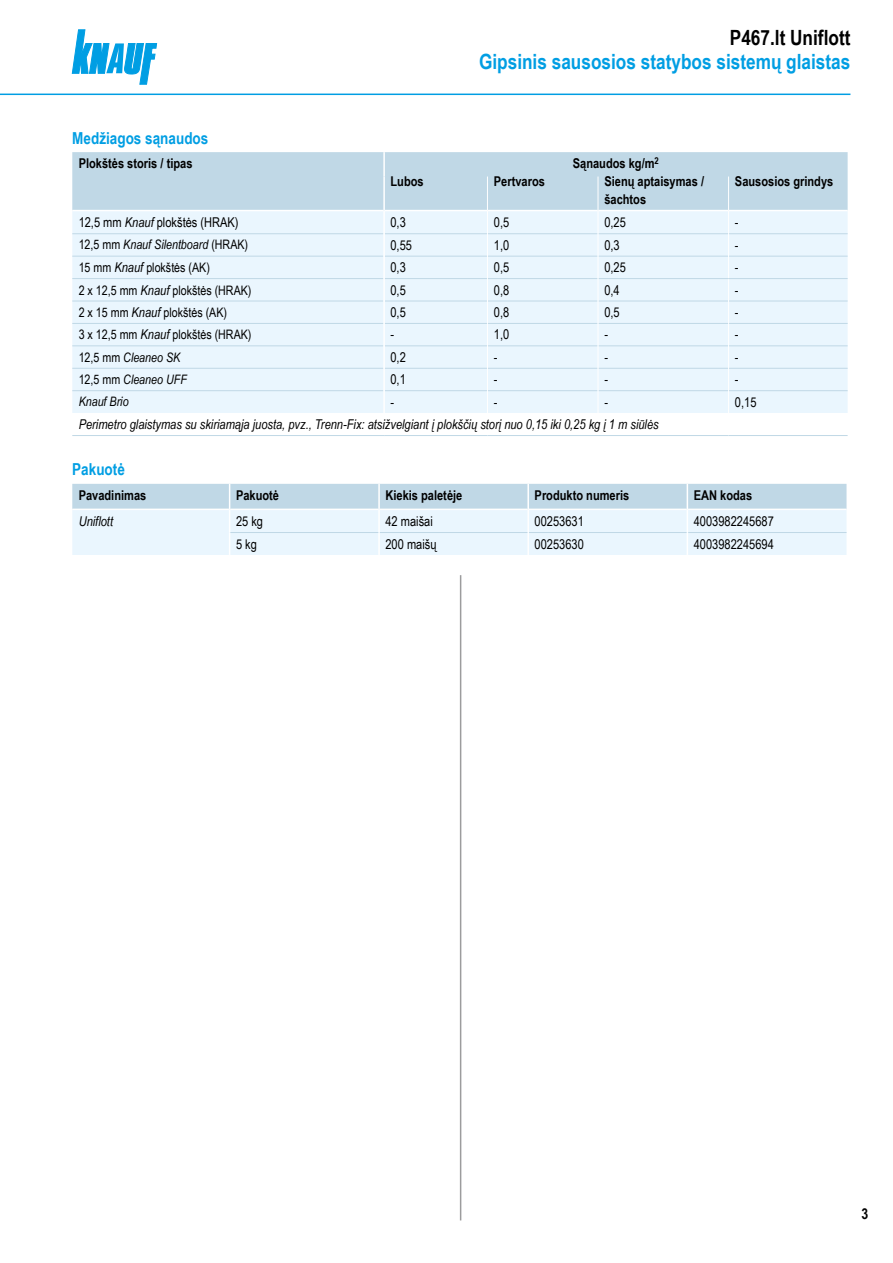
<style>
.page{position:relative;width:893px;height:1263px;background:#fff}
.page>*{position:absolute;margin:0;border:0;box-sizing:border-box;transform-origin:0 0}
.t1{font:700 21px "Arial Narrow";color:#009ee3}
.t2{font:700 21px "Arial Narrow";color:#000}
.t3{font:700 16.5px "Arial Narrow";color:#009ee3}
.t4{font:700 15px "Arial Narrow";color:#000}
.t5{font:13.5px "Arial Narrow";color:#000}
.t6{font:700 13.5px/18px "Arial Narrow";color:#000}
.t7{font:italic 13.5px "Arial Narrow";color:#000}
.t8{font:13.05px "Arial Narrow";color:#000}
.t9{font:italic 13.05px "Arial Narrow";color:#000}
.s1{font-style:italic}
.s2{font-style:normal}
.s3{font-style:italic;font-size:13.5px}
</style>
<div class="page">
<svg style="left:72px;top:30px;width:85px;height:54px"></svg>
<hr style="left:0;top:94px;width:850px;height:1px;background:#009ee3">
<hr style="left:460px;top:575px;width:1px;height:645px;background:#9c9c9d">
<div style="left:72px;top:152px;width:776px;height:58px;background:#c0d8e6"></div>
<div style="left:72px;top:211px;width:776px;height:202px;background:#eaf6fe"></div>
<hr style="left:383px;top:152px;width:2px;height:25px;background:#fff">
<hr style="left:72px;top:435px;width:312px;height:1px;background:#c0d8e6">
<hr style="left:384px;top:435px;width:103px;height:1px;background:#c0d8e6">
<hr style="left:487px;top:435px;width:111px;height:1px;background:#c0d8e6">
<hr style="left:598px;top:435px;width:131px;height:1px;background:#c0d8e6">
<hr style="left:729px;top:435px;width:119px;height:1px;background:#c0d8e6">
<hr style="left:72px;top:233px;width:311px;height:1px;background:#c0d8e6">
<hr style="left:385px;top:233px;width:102px;height:1px;background:#c0d8e6">
<hr style="left:488px;top:233px;width:110px;height:1px;background:#c0d8e6">
<hr style="left:598px;top:233px;width:130px;height:1px;background:#c0d8e6">
<hr style="left:729px;top:233px;width:119px;height:1px;background:#c0d8e6">
<hr style="left:72px;top:256px;width:311px;height:1px;background:#c0d8e6">
<hr style="left:385px;top:256px;width:102px;height:1px;background:#c0d8e6">
<hr style="left:488px;top:256px;width:110px;height:1px;background:#c0d8e6">
<hr style="left:598px;top:256px;width:130px;height:1px;background:#c0d8e6">
<hr style="left:729px;top:256px;width:119px;height:1px;background:#c0d8e6">
<hr style="left:72px;top:301px;width:311px;height:1px;background:#c0d8e6">
<hr style="left:385px;top:301px;width:102px;height:1px;background:#c0d8e6">
<hr style="left:488px;top:301px;width:110px;height:1px;background:#c0d8e6">
<hr style="left:598px;top:301px;width:130px;height:1px;background:#c0d8e6">
<hr style="left:729px;top:301px;width:119px;height:1px;background:#c0d8e6">
<hr style="left:72px;top:323px;width:311px;height:1px;background:#c0d8e6">
<hr style="left:385px;top:323px;width:102px;height:1px;background:#c0d8e6">
<hr style="left:488px;top:323px;width:110px;height:1px;background:#c0d8e6">
<hr style="left:598px;top:323px;width:130px;height:1px;background:#c0d8e6">
<hr style="left:729px;top:323px;width:119px;height:1px;background:#c0d8e6">
<hr style="left:72px;top:345px;width:311px;height:1px;background:#c0d8e6">
<hr style="left:385px;top:345px;width:102px;height:1px;background:#c0d8e6">
<hr style="left:488px;top:345px;width:110px;height:1px;background:#c0d8e6">
<hr style="left:598px;top:345px;width:130px;height:1px;background:#c0d8e6">
<hr style="left:729px;top:345px;width:119px;height:1px;background:#c0d8e6">
<hr style="left:72px;top:368px;width:311px;height:1px;background:#c0d8e6">
<hr style="left:385px;top:368px;width:102px;height:1px;background:#c0d8e6">
<hr style="left:488px;top:368px;width:110px;height:1px;background:#c0d8e6">
<hr style="left:598px;top:368px;width:130px;height:1px;background:#c0d8e6">
<hr style="left:729px;top:368px;width:119px;height:1px;background:#c0d8e6">
<hr style="left:72px;top:390px;width:311px;height:1px;background:#c0d8e6">
<hr style="left:385px;top:390px;width:102px;height:1px;background:#c0d8e6">
<hr style="left:488px;top:390px;width:110px;height:1px;background:#c0d8e6">
<hr style="left:598px;top:390px;width:130px;height:1px;background:#c0d8e6">
<hr style="left:729px;top:390px;width:119px;height:1px;background:#c0d8e6">
<hr style="left:383px;top:177px;width:2px;height:34px;background:#fff">
<hr style="left:487px;top:177px;width:1px;height:34px;background:#fff">
<hr style="left:598px;top:177px;width:1px;height:34px;background:#fff">
<hr style="left:728px;top:177px;width:1px;height:34px;background:#fff">
<svg style="left:728px;top:211px;width:1px;height:202px"></svg>
<hr style="left:72px;top:278px;width:311px;height:1px;background:#c0d8e6">
<hr style="left:385px;top:278px;width:102px;height:1px;background:#c0d8e6">
<hr style="left:488px;top:278px;width:110px;height:1px;background:#c0d8e6">
<hr style="left:598px;top:278px;width:131px;height:1px;background:#c0d8e6">
<hr style="left:729px;top:278px;width:119px;height:1px;background:#c0d8e6">
<svg style="left:598px;top:211px;width:1px;height:202px"></svg>
<svg style="left:487px;top:211px;width:1px;height:202px"></svg>
<hr style="left:383px;top:211px;width:2px;height:23px;background:#fff">
<hr style="left:383px;top:234px;width:2px;height:22px;background:#fff">
<hr style="left:383px;top:256px;width:2px;height:23px;background:#fff">
<hr style="left:383px;top:279px;width:2px;height:22px;background:#fff">
<hr style="left:383px;top:301px;width:2px;height:22px;background:#fff">
<hr style="left:383px;top:323px;width:2px;height:23px;background:#fff">
<hr style="left:383px;top:346px;width:2px;height:22px;background:#fff">
<hr style="left:383px;top:368px;width:2px;height:23px;background:#fff">
<hr style="left:383px;top:391px;width:2px;height:22px;background:#fff">
<svg style="left:72px;top:484px;width:774px;height:71px;background:#dbebf5"></svg>
<h1 class="t2" style="left:730px;top:22px;width:122px">P467.lt Uniflott</h1>
<h1 class="t1" style="left:479px;top:46px;width:373px">Gipsinis sausosios statybos sistemų glaistas</h1>
<p class="t3" style="left:72px;top:125px;width:138px">Medžiagos sąnaudos</p>
<p class="t6" style="left:79px;top:154px;width:115px">Plokštės storis / tipas</p>
<p class="t6" style="left:573px;top:154px;width:88px">Sąnaudos kg/m<sup>2</sup></p>
<p class="t6" style="left:390px;top:172px;width:35px">Lubos</p>
<p class="t6" style="left:494px;top:172px;width:53px">Pertvaros</p>
<p class="t6" style="left:604px;top:172px;width:101px">Sienų aptaisymas / šachtos</p>
<p class="t6" style="left:735px;top:172px;width:100px">Sausosios grindys</p>
<p class="t5" style="left:79px;top:213px;width:161px">12,5 mm <span class="s1">Knauf</span> plokštės (HRAK)</p>
<p class="t5" style="left:390px;top:213px;width:17px">0,3</p>
<p class="t5" style="left:494px;top:213px;width:17px">0,5</p>
<p class="t5" style="left:604px;top:213px;width:23px">0,25</p>
<p class="t5" style="left:735px;top:213px;width:5px">-</p>
<p class="t9" style="left:79px;top:236px;width:171px"><span class="s2">12,5 mm</span> Knauf Silentboard <span class="s2">(HRAK)</span></p>
<p class="t5" style="left:390px;top:235px;width:23px">0,55</p>
<p class="t5" style="left:494px;top:235px;width:17px">1,0</p>
<p class="t5" style="left:604px;top:235px;width:17px">0,3</p>
<p class="t5" style="left:735px;top:235px;width:5px">-</p>
<p class="t8" style="left:79px;top:258px;width:133px">15 mm <span class="s3">Knauf</span> plokštės (AK)</p>
<p class="t5" style="left:390px;top:258px;width:17px">0,3</p>
<p class="t5" style="left:494px;top:258px;width:17px">0,5</p>
<p class="t5" style="left:604px;top:258px;width:23px">0,25</p>
<p class="t5" style="left:735px;top:258px;width:5px">-</p>
<p class="t8" style="left:79px;top:280px;width:174px">2 x 12,5 mm <span class="s3">Knauf</span> plokštės (HRAK)</p>
<p class="t5" style="left:390px;top:280px;width:17px">0,5</p>
<p class="t5" style="left:494px;top:280px;width:17px">0,8</p>
<p class="t5" style="left:604px;top:280px;width:17px">0,4</p>
<p class="t5" style="left:735px;top:280px;width:5px">-</p>
<p class="t8" style="left:79px;top:303px;width:150px">2 x 15 mm <span class="s3">Knauf</span> plokštės (AK)</p>
<p class="t5" style="left:390px;top:302px;width:17px">0,5</p>
<p class="t5" style="left:494px;top:302px;width:17px">0,8</p>
<p class="t5" style="left:604px;top:302px;width:17px">0,5</p>
<p class="t5" style="left:735px;top:302px;width:5px">-</p>
<p class="t8" style="left:79px;top:325px;width:174px">3 x 12,5 mm <span class="s3">Knauf</span> plokštės (HRAK)</p>
<p class="t5" style="left:390px;top:325px;width:5px">-</p>
<p class="t5" style="left:494px;top:325px;width:17px">1,0</p>
<p class="t5" style="left:604px;top:325px;width:5px">-</p>
<p class="t5" style="left:735px;top:325px;width:5px">-</p>
<p class="t9" style="left:79px;top:348px;width:103px"><span class="s2">12,5 mm</span> Cleaneo SK</p>
<p class="t5" style="left:390px;top:347px;width:17px">0,2</p>
<p class="t5" style="left:494px;top:347px;width:5px">-</p>
<p class="t5" style="left:604px;top:347px;width:5px">-</p>
<p class="t5" style="left:735px;top:347px;width:5px">-</p>
<p class="t9" style="left:79px;top:370px;width:110px"><span class="s2">12,5 mm</span> Cleaneo UFF</p>
<p class="t5" style="left:390px;top:370px;width:17px">0,1</p>
<p class="t5" style="left:494px;top:370px;width:5px">-</p>
<p class="t5" style="left:604px;top:370px;width:5px">-</p>
<p class="t5" style="left:735px;top:370px;width:5px">-</p>
<p class="t9" style="left:79px;top:393px;width:51px">Knauf Brio</p>
<p class="t5" style="left:390px;top:392px;width:5px">-</p>
<p class="t5" style="left:494px;top:392px;width:5px">-</p>
<p class="t5" style="left:604px;top:392px;width:5px">-</p>
<p class="t5" style="left:735px;top:392px;width:23px">0,15</p>
<p class="t7" style="left:79px;top:415px;width:582px">Perimetro glaistymas su skiriamąja juosta, pvz., Trenn-Fix: atsižvelgiant į plokščių storį nuo 0,15 iki 0,25 kg į 1 m siūlės</p>
<p class="t3" style="left:72px;top:457px;width:54px">Pakuotė</p>
<p class="t6" style="left:79px;top:485px;width:69px">Pavadinimas</p>
<p class="t6" style="left:236px;top:485px;width:45px">Pakuotė</p>
<p class="t6" style="left:385px;top:485px;width:78px">Kiekis paletėje</p>
<p class="t6" style="left:535px;top:485px;width:96px">Produkto numeris</p>
<p class="t6" style="left:694px;top:485px;width:60px">EAN kodas</p>
<p class="t7" style="left:79px;top:512px;width:36px">Uniflott</p>
<p class="t5" style="left:236px;top:511px;width:29px">25 kg</p>
<p class="t5" style="left:385px;top:511px;width:49px">42 maišai</p>
<p class="t5" style="left:535px;top:511px;width:51px">00253631</p>
<p class="t5" style="left:694px;top:511px;width:82px">4003982245687</p>
<p class="t5" style="left:236px;top:534px;width:22px">5 kg</p>
<p class="t5" style="left:385px;top:534px;width:53px">200 maišų</p>
<p class="t5" style="left:535px;top:534px;width:51px">00253630</p>
<p class="t5" style="left:694px;top:534px;width:82px">4003982245694</p>
<p class="t4" style="left:861px;top:1202px;width:8px">3</p>
</div>
